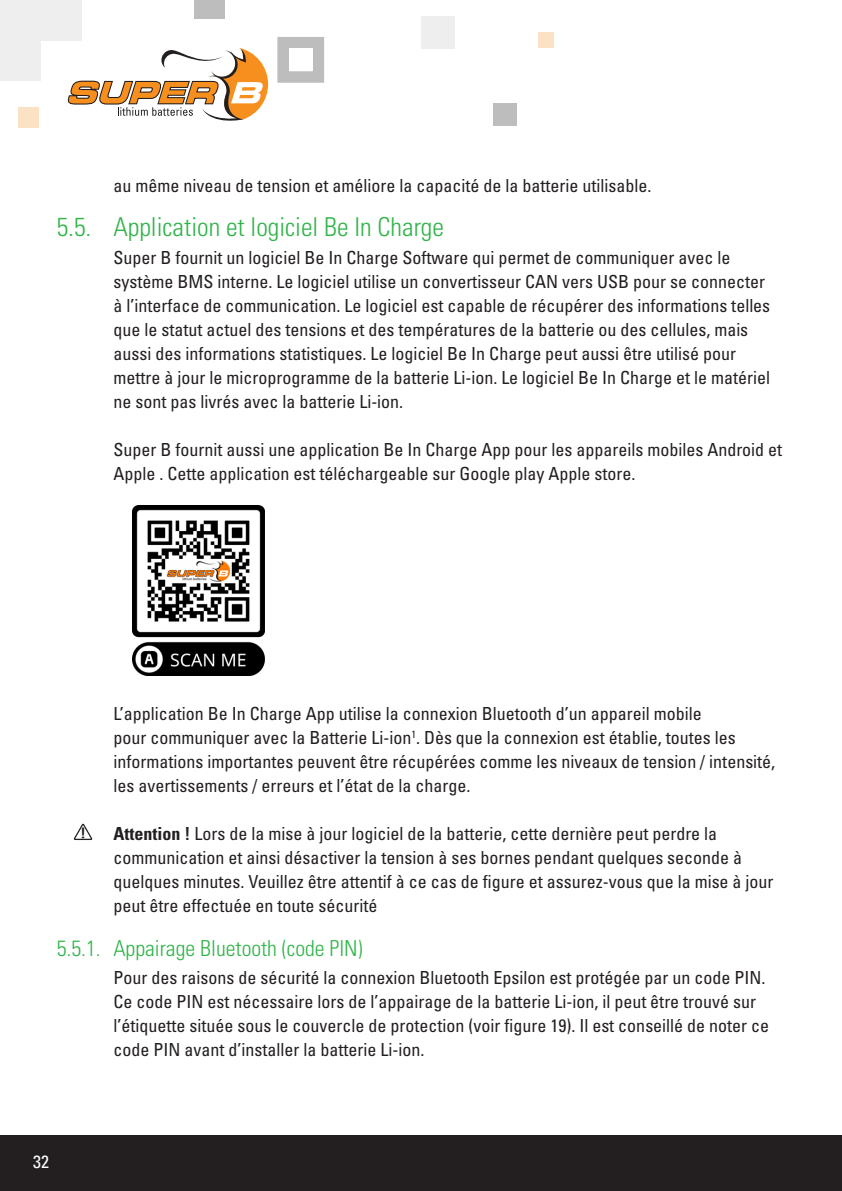
<style>
.page{position:relative;width:842px;height:1191px;background:#fff}
.page>*{position:absolute;margin:0;border:0;box-sizing:border-box;transform-origin:0 0}
.t1{font:300 condensed 26px "Univers LT Std";color:#31b44a}
.t2{font:300 condensed 22px "Univers LT Std";color:#31b44a}
.Warnings{font:condensed 18px/24px "Univers LT Std";color:#231f20}
.t3{font:condensed 17.8px "Univers LT Std";color:#fff}
.t4{font:15.6px "Calibri";color:#231f20;scale:1.53 1}
.s1{font-weight:700}
</style>
<div class="page">
<div style="left:0;top:1135px;width:842px;height:56px;background:#231f20"></div>
<div style="left:493px;top:103px;width:23px;height:23px;background:#bdbdbd"></div>
<div style="left:538px;top:32px;width:16px;height:16px;background:#fce2c4"></div>
<div style="left:421px;top:17px;width:34px;height:32px;background:#eee"></div>
<svg style="left:277px;top:37px;width:47px;height:46px;background:#bfbfbf"></svg>
<div style="left:289px;top:48px;width:23px;height:23px;background:#fff"></div>
<div style="left:19px;top:107px;width:20px;height:20px;background:#fce2c4"></div>
<div style="left:0;top:40px;width:41px;height:40px;background:#eee"></div>
<div style="left:0;top:0;width:41px;height:40px;background:#eee"></div>
<div style="left:41px;top:0;width:41px;height:40px;background:#eee"></div>
<div style="left:194px;top:0;width:31px;height:18px;background:#bdbdbd"></div>
<svg style="left:67px;top:48px;width:201px;height:73px"></svg>
<img style="left:133px;top:505px;width:131px;height:170px">
<svg style="left:74px;top:823px;width:18px;height:17px"></svg>
<p class="Warnings" style="left:113px;top:173px;width:539px">au même niveau de tension et améliore la capacité de la batterie utilisable.</p>
<p class="t1" style="left:57px;top:211px;width:389px">5.5. Application et logiciel Be In Charge</p>
<p class="Warnings" style="left:113px;top:245px;width:658px">Super B fournit un logiciel Be In Charge Software qui permet de communiquer avec le système BMS interne. Le logiciel utilise un convertisseur CAN vers USB pour se connecter à l’interface de communication. Le logiciel est capable de récupérer des informations telles que le statut actuel des tensions et des températures de la batterie ou des cellules, mais aussi des informations statistiques. Le logiciel Be In Charge peut aussi être utilisé pour mettre à jour le microprogramme de la batterie Li-ion. Le logiciel Be In Charge et le matériel ne sont pas livrés avec la batterie Li-ion.</p>
<p class="Warnings" style="left:113px;top:437px;width:670px">Super B fournit aussi une application Be In Charge App pour les appareils mobiles Android et<br>Apple . Cette application est téléchargeable sur Google play Apple store.</p>
<p class="Warnings" style="left:113px;top:701px;width:663px">L’application Be In Charge App utilise la connexion Bluetooth d’un appareil mobile<br>pour communiquer avec la Batterie Li-ion<sup>1</sup>. Dès que la connexion est établie, toutes les informations importantes peuvent être récupérées comme les niveaux de tension / intensité, les avertissements / erreurs et l’état de la charge.</p>
<p class="t4" style="left:79px;top:823px;width:7px">!</p>
<p class="Warnings" style="left:113px;top:821px;width:662px"><span class="s1">Attention !</span> Lors de la mise à jour logiciel de la batterie, cette dernière peut perdre la communication et ainsi désactiver la tension à ses bornes pendant quelques seconde à quelques minutes. Veuillez être attentif à ce cas de figure et assurez-vous que la mise à jour peut être effectuée en toute sécurité</p>
<p class="t2" style="left:57px;top:935px;width:307px">5.5.1. Appairage Bluetooth (code PIN)</p>
<p class="Warnings" style="left:113px;top:965px;width:653px">Pour des raisons de sécurité la connexion Bluetooth Epsilon est protégée par un code PIN.</p>
<p class="Warnings" style="left:113px;top:989px;width:657px">Ce code PIN est nécessaire lors de l’appairage de la batterie Li-ion, il peut être trouvé sur l’étiquette située sous le couvercle de protection (voir figure 19). Il est conseillé de noter ce code PIN avant d’installer la batterie Li-ion.</p>
<p class="t3" style="left:33px;top:1150px;width:17px">32</p>
</div>
